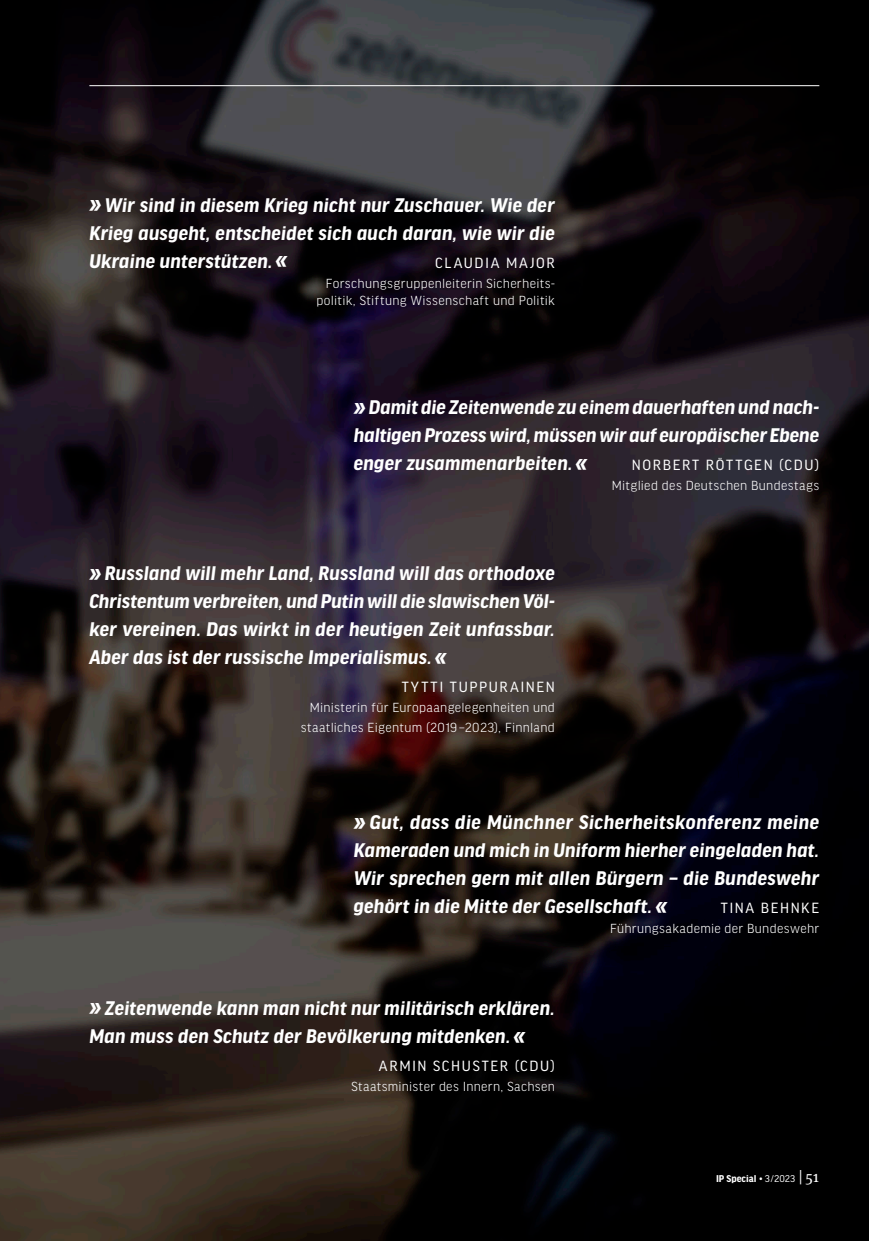
<style>
.page{position:relative;width:869px;height:1241px;background:#fff}
.page>*{position:absolute;margin:0;border:0;box-sizing:border-box;transform-origin:0 0}
.t1{font:italic 700 21px/28px "Good Headline Pro";letter-spacing:.005em;color:#fff;text-align:justify}
.t2{font:15.75px "Good Headline Pro";letter-spacing:.1em;color:#fff}
.t3{font:300 14px/17.5px "Good Headline Pro";letter-spacing:.025em;color:#fff;text-align:right}
.t4{font:700 10.5px "Good Headline Pro";color:#fff}
.s1{font-size:36.75px}
.s2{font-weight:400}
.s3{font-family:"Meta Serif Pro";font-weight:400;font-size:15.75px}
</style>
<div class="page">
<img style="left:0;top:0;width:868px;height:1240px">
<hr style="left:89px;top:85px;width:730px;height:1px;background:#fff">
<p class="t1" style="left:89px;top:191px;width:467px"><span class="s1">»</span> Wir sind in diesem Krieg nicht nur Zuschauer. Wie der Krieg ausgeht, entscheidet sich auch daran, wie wir die Ukraine unterstützen.<span class="s1">«</span></p>
<p class="t2" style="left:435px;top:255px;width:121px">CLAUDIA MAJOR</p>
<p class="t3" style="left:316px;top:275px;width:240px">Forschungsgruppenleiterin Sicherheits&shy;politik, Stiftung Wissenschaft und Politik</p>
<p class="t1" style="left:353px;top:394px;width:467px"><span class="s1">»</span>Damit die Zeitenwende zu einem dauerhaften und nach&shy;haltigen Prozess wird, müssen wir auf europäischer Ebene enger zusammenarbeiten.<span class="s1">«</span></p>
<p class="t2" style="left:631px;top:457px;width:189px">NORBERT RÖTTGEN (CDU)</p>
<p class="t3" style="left:611px;top:477px;width:209px">Mitglied des Deutschen Bundestags</p>
<p class="t1" style="left:89px;top:560px;width:467px"><span class="s1">»</span> Russland will mehr Land, Russland will das orthodoxe Christentum verbreiten, und Putin will die slawischen Völ&shy;ker vereinen. Das wirkt in der heutigen Zeit unfassbar.<br>Aber das ist der russische Imperialismus.<span class="s1">«</span></p>
<p class="t2" style="left:401px;top:679px;width:154px">TYTTI TUPPURAINEN</p>
<p class="t3" style="left:301px;top:697px;width:255px;line-height:19.9px">Ministerin für Europaangelegenheiten und staatliches Eigentum (2019 –2023), Finnland</p>
<p class="t1" style="left:353px;top:808px;width:467px"><span class="s1">»</span> Gut, dass die Münchner Sicherheitskonferenz meine Kameraden und mich in Uniform hierher eingeladen hat.<br>Wir sprechen gern mit allen Bürgern – die Bundeswehr gehört in die Mitte der Gesellschaft.<span class="s1">«</span></p>
<p class="t2" style="left:720px;top:900px;width:100px">TINA BEHNKE</p>
<p class="t3" style="left:610px;top:919px;width:210px">Führungsakademie der Bundeswehr</p>
<p class="t1" style="left:89px;top:994px;width:467px"><span class="s1">»</span> Zeitenwende kann man nicht nur militärisch erklären.<br>Man muss den Schutz der Bevölkerung mitdenken.<span class="s1">«</span></p>
<p class="t2" style="left:378px;top:1057px;width:177px">ARMIN SCHUSTER (CDU)</p>
<p class="t3" style="left:351px;top:1077px;width:205px">Staatsminister des Innern, Sachsen</p>
<p class="t4" style="left:715px;top:1173px;width:105px">IP Special <span class="s2">• 3/2023</span> <span class="s3">| 51</span></p>
</div>
